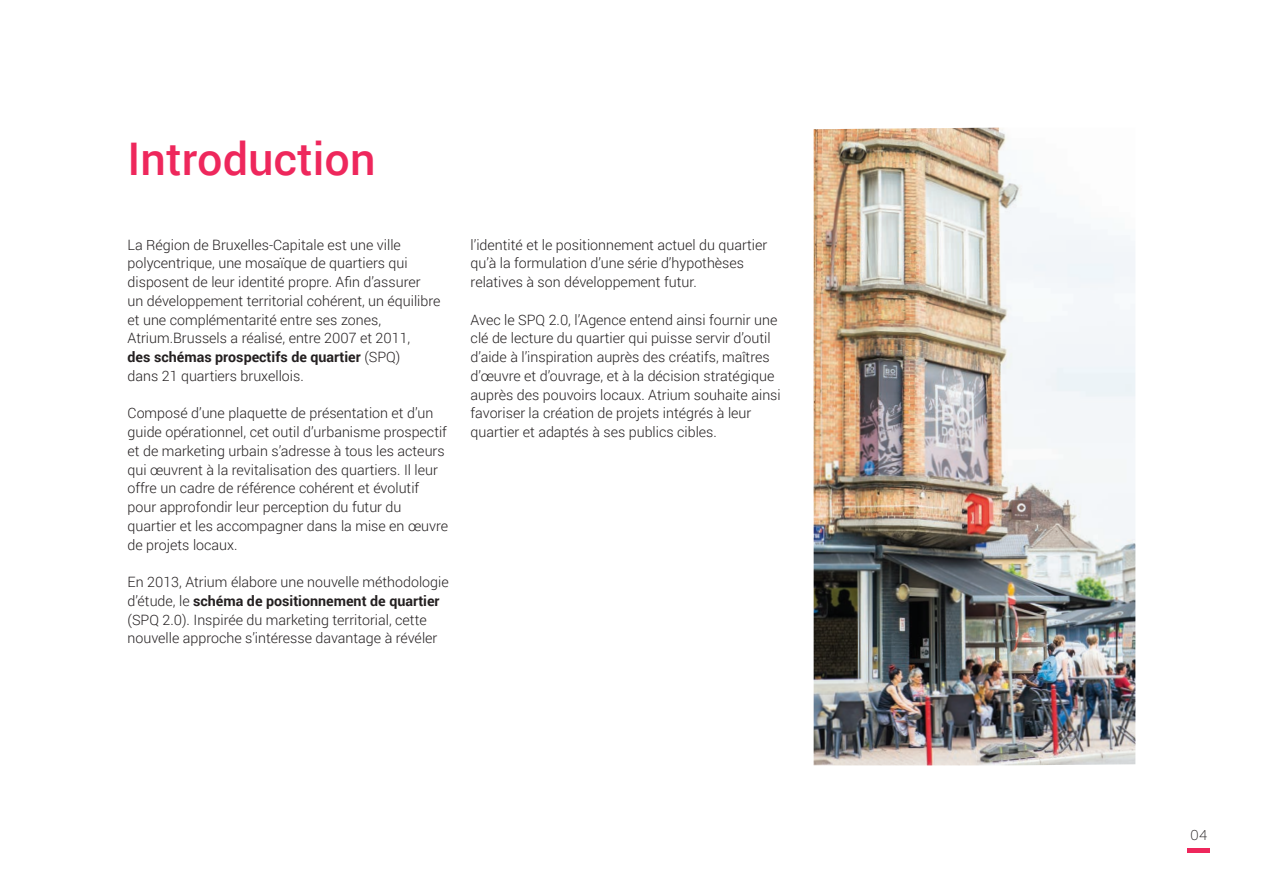
<style>
.page{position:relative;width:1263px;height:893px;background:#fff}
.page>*{position:absolute;margin:0;border:0;box-sizing:border-box;transform-origin:0 0}
.t1{font:500 45px "Roboto";color:#ee275c}
.t2{font:300 14.25px/18.8px "Roboto";color:#231f20}
.t3{font:14.25px "Museo Sans 100";color:#231f20}
.s1{font-weight:700}
</style>
<div class="page">
<div style="left:1188px;top:848px;width:22px;height:5px;background:#ee275c"></div>
<img style="left:814px;top:128px;width:321px;height:637px">
<h1 class="t1" style="left:128px;top:127px;width:249px">Introduction</h1>
<p class="t2" style="left:128px;top:235px;width:314px">La Région de Bruxelles-Capitale est une ville polycentrique, une mosaïque de quartiers qui disposent de leur identité propre. Afin d’assurer<br>un développement territorial cohérent, un équilibre et une complémentarité entre ses zones, Atrium.Brussels a réalisé, entre 2007 et 2011,<br><span class="s1">des schémas prospectifs de quartier</span> (SPQ)<br>dans 21 quartiers bruxellois.</p>
<p class="t2" style="left:128px;top:403px;width:322px">Composé d’une plaquette de présentation et d’un guide opérationnel, cet outil d’urbanisme prospectif et de marketing urbain s’adresse à tous les acteurs qui œuvrent à la revitalisation des quartiers. Il leur offre un cadre de référence cohérent et évolutif pour approfondir leur perception du futur du quartier et les accompagner dans la mise en œuvre de projets locaux.</p>
<p class="t2" style="left:128px;top:572px;width:323px">En 2013, Atrium élabore une nouvelle méthodologie d’étude, le <span class="s1">schéma de positionnement de quartier </span>(SPQ 2.0). Inspirée du marketing territorial, cette nouvelle approche s’intéresse davantage à révéler</p>
<p class="t2" style="left:471px;top:235px;width:298px">l’identité et le positionnement actuel du quartier qu’à la formulation d’une série d’hypothèses relatives à son développement futur.</p>
<p class="t2" style="left:471px;top:310px;width:312px">Avec le SPQ 2.0, l’Agence entend ainsi fournir une clé de lecture du quartier qui puisse servir d’outil d’aide à l’inspiration auprès des créatifs, maîtres d’œuvre et d’ouvrage, et à la décision stratégique auprès des pouvoirs locaux. Atrium souhaite ainsi favoriser la création de projets intégrés à leur quartier et adaptés à ses publics cibles.</p>
<p class="t3" style="left:1190px;top:828px;width:19px">04</p>
</div>
